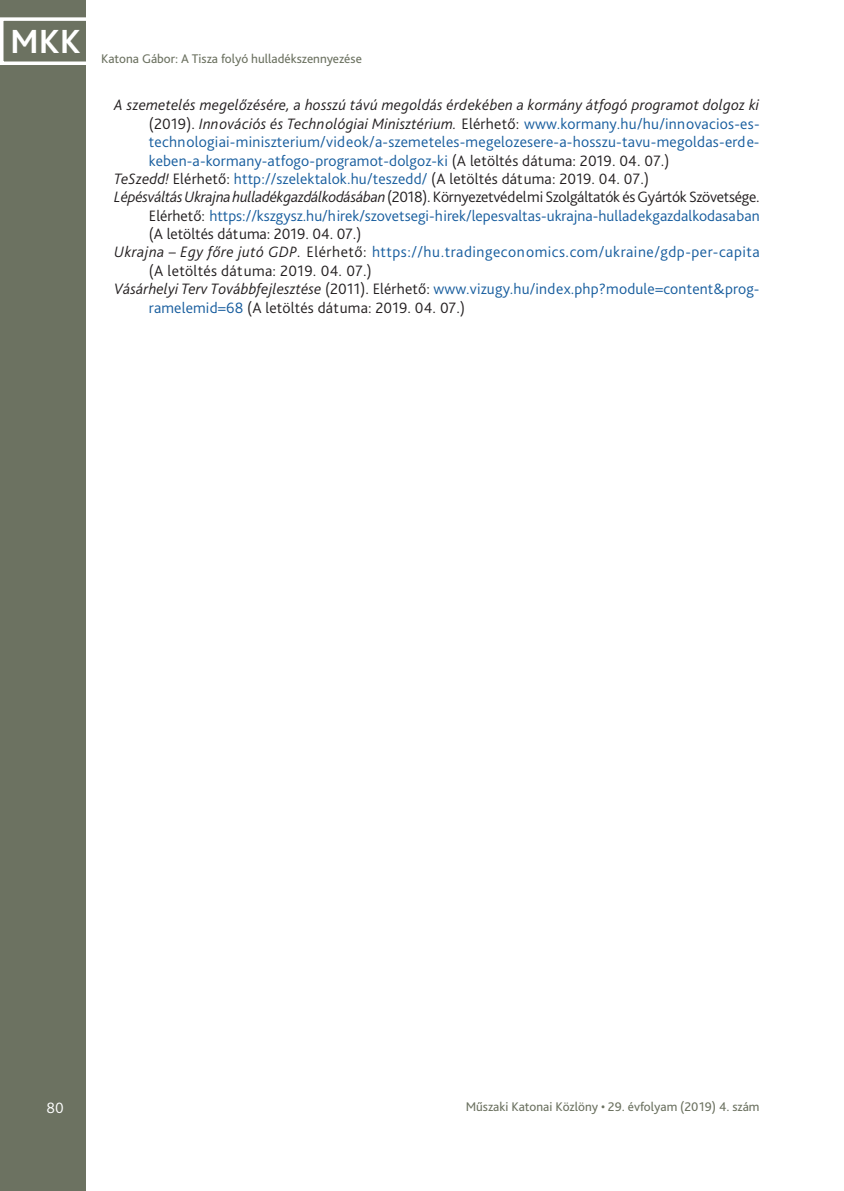
<style>
.page{position:relative;width:844px;height:1191px;background:#fff}
.page>*{position:absolute;margin:0;border:0;box-sizing:border-box;transform-origin:0 0}
.t1{font:700 35px "Bliss Pro";color:#fff}
.Irodalomjegyzék{font:300 15.75px/18.4px "Bliss Pro";letter-spacing:.01em;color:#175d9e}
.Irodalomjegyzék-2{font:300 15.75px/18.4px "Bliss Pro";color:#231f20;text-align:justify}
.t2{font:300 15.75px "Bliss Pro";color:#fff}
.t3{font:13.12px "Bliss Pro";color:#6c7261}
.s1{font-style:italic;color:#231f20}
.s2{color:#231f20}
.s3{font-style:italic}
.s4{color:#175d9e}
</style>
<div class="page">
<div style="left:0;top:0;width:85px;height:1191px;background:#6c7261"></div>
<div style="left:0;top:17px;width:94px;height:48px;border:4px solid #fff"></div>
<h1 class="t1" style="left:10px;top:20px;width:72px">MKK</h1>
<p class="t3" style="left:101px;top:50px;width:262px">Katona Gábor: A Tisza folyó hulladékszennyezése</p>
<p class="Irodalomjegyzék" style="left:149px;top:96px;width:612px;text-align:justify;text-indent:-35px"><span class="s1">A szemetelés megelőzésére, a hosszú távú megoldás érdekében a kormány átfogó programot dolgoz ki </span><span class="s2">(2019).</span> <span class="s1">Innovációs és Technológiai Minisztérium.</span> <span class="s2">Elérhető:</span> www.kormany.hu/hu/innovacios-es&shy;technologiai-miniszterium/videok/a-szemeteles-megelozesere-a-hosszu-tavu-megoldas-erde&shy;keben-a-kormany-atfogo-programot-dolgoz-ki <span class="s2">(A letöltés dátuma: 2019. 04. 07.)</span></p>
<p class="Irodalomjegyzék-2" style="left:114px;top:169px;width:536px"><span class="s3">TeSzedd!</span> Elérhető: <span class="s4">http://szelektalok.hu/teszedd/</span> (A letöltés dátuma: 2019. 04. 07.)</p>
<p class="Irodalomjegyzék-2" style="left:149px;top:187px;width:612px;text-indent:-35px"><span class="s3">Lépésváltás Ukrajna hulladékgazdálkodásában</span> (2018). Környezetvédelmi Szolgáltatók ésGyártók Szövetsége.<br>Elérhető: <span class="s4">https://kszgysz.hu/hirek/szovetsegi-hirek/lepesvaltas-ukrajna-hulladekgazdalkodasaban </span>(A letöltés dátuma: 2019. 04. 07.)</p>
<p class="Irodalomjegyzék" style="left:149px;top:243px;width:612px;text-indent:-35px"><span class="s1">Ukrajna – Egy főre jutó GDP.</span> <span class="s2">Elérhető:</span> https://hu.tradingeconomics.com/ukraine/gdp-per-capita <span class="s2">(A letöltés dátuma: 2019. 04. 07.)</span></p>
<p class="Irodalomjegyzék" style="left:149px;top:279px;width:612px;text-indent:-35px"><span class="s1">Vásárhelyi Terv Továbbfejlesztése</span> <span class="s2">(2011). Elérhető:</span> www.vizugy.hu/index.php?module=content&amp;prog&shy;ramelemid=68 <span class="s2">(A letöltés dátuma: 2019. 04. 07.)</span></p>
<p class="t2" style="left:46px;top:1098px;width:19px">80</p>
<p class="t3" style="left:465px;top:1098px;width:295px">Műszaki Katonai Közlöny • 29. évfolyam (2019) 4. szám</p>
</div>
